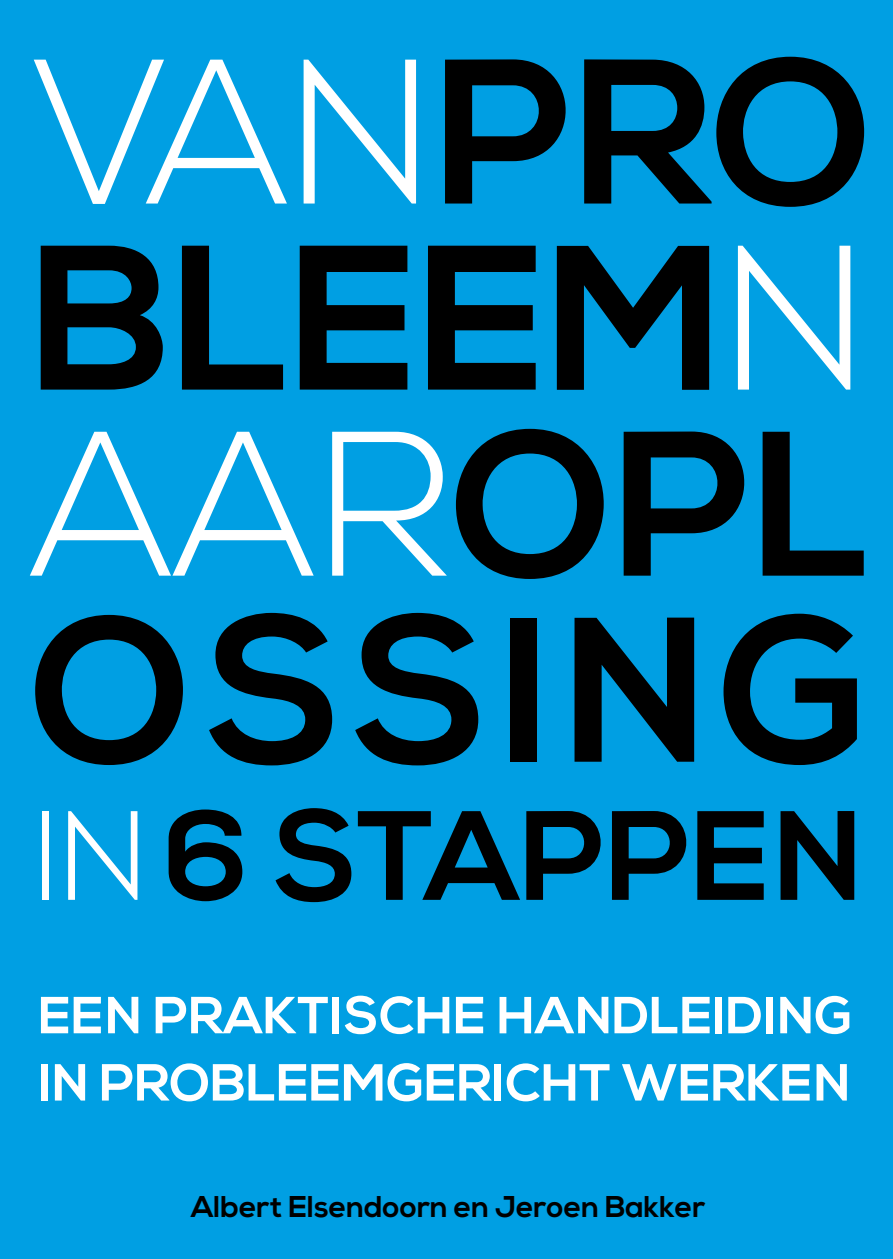
<style>
.page{position:relative;width:893px;height:1259px;background:#009fe3}
.page>*{position:absolute;margin:0;border:0;box-sizing:border-box;transform-origin:0 0}
.t1{font:700 205.5px/186px "Nexa";letter-spacing:.05em;color:#000;text-align:justify}
.t2{font:700 126.6px "Nexa";color:#000}
.t3{font:700 51.9px/67.2px "Nexa";letter-spacing:.005em;color:#fff}
.t4{font:700 30px "Nexa";color:#000}
.s1{font-weight:300;color:#fff}
</style>
<div class="page">
<h1 class="t1" style="left:31px;top:47px;width:844px"><span class="s1">VAN</span>PRO BLEEM<span class="s1">N AAR</span>OPL OSSING</h1>
<h2 class="t2" style="left:34px;top:783px;width:831px"><span class="s1">IN</span> 6 STAPPEN</h2>
<p class="t3" style="left:38px;top:983px;width:815px">EEN PRAKTISCHE HANDLEIDING<br>IN PROBLEEMGERICHT WERKEN</p>
<p class="t4" style="left:191px;top:1189px;width:516px">Albert Elsendoorn en Jeroen Bakker</p>
</div>
